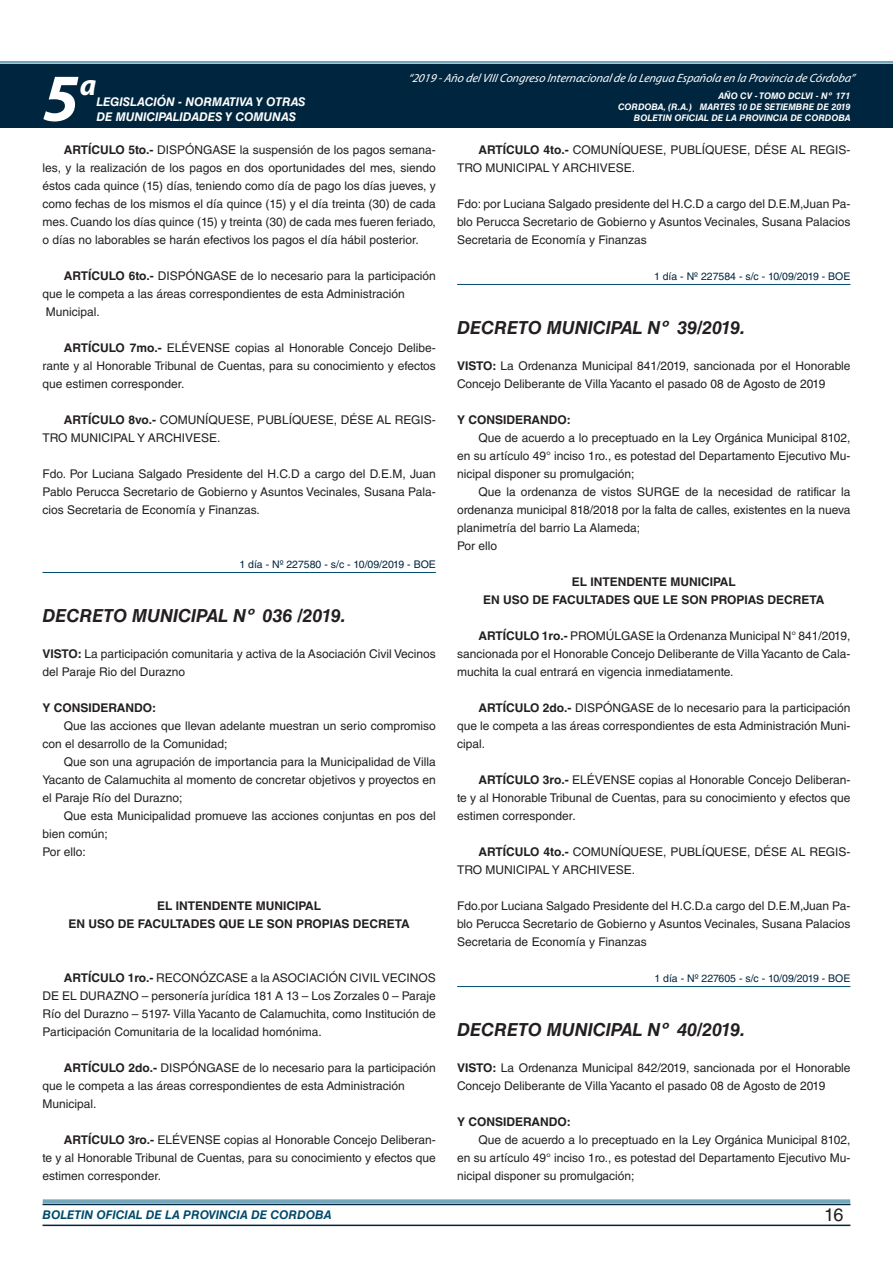
<style>
.page{position:relative;width:893px;height:1263px;background:#fff}
.page>*{position:absolute;margin:0;border:0;box-sizing:border-box;transform-origin:0 0}
.t1{font:italic 700 67.5px "Myriad Pro";color:#fff}
.t2{font:italic 700 30px "Myriad Pro";color:#fff}
.t3{font:italic 700 18px "Helvetica LT Std";color:#231f20}
.t4{font:18px "Helvetica LT Std";color:#231f20}
.t5{font:12px/18px "Helvetica LT Std";color:#231f20;text-align:justify}
.t6{font:700 12px "Helvetica LT Std";color:#231f20}
.t7{font:italic 12px "Myriad Pro";color:#fff}
.t8{font:italic 700 12px "Helvetica LT Std";color:#fff}
.t9{font:italic 700 12px "Helvetica LT Std";color:#004b6c}
.t10{font:10.5px "Helvetica LT Std";color:#00263f}
.t11{font:italic 700 9px/10.8px "Helvetica LT Std";color:#fff;text-align:right}
.s1{font-weight:700}
</style>
<div class="page">
<div style="left:0;top:61px;width:893px;height:6px;background:#fff;opacity:.75"></div>
<div style="left:0;top:64px;width:893px;height:64px;background:#00263f"></div>
<hr style="left:43px;top:1224px;width:807px;height:2px;background:#00263f">
<div style="left:42px;top:1198px;width:809px;height:8px;background:#fff;opacity:.75"></div>
<hr style="left:43px;top:572px;width:393px;height:1px;background:#004b6c">
<hr style="left:457px;top:284px;width:393px;height:1px;background:#004b6c">
<hr style="left:457px;top:986px;width:393px;height:1px;background:#004b6c">
<h1 class="t1" style="left:43px;top:54px;width:38px">5</h1>
<h2 class="t2" style="left:80px;top:66px;width:18px">a</h2>
<p class="t8" style="left:96px;top:95px;width:211px">LEGISLACIÓN - NORMATIVA Y OTRAS</p>
<p class="t8" style="left:96px;top:109px;width:201px">DE MUNICIPALIDADES Y COMUNAS</p>
<p class="t7" style="left:408px;top:71px;width:448px">“2019 -Año delVIIICongreso Internacionalde la Lengua Esp añola en la Provincia de Córdoba”</p>
<p class="t11" style="left:618px;top:91px;width:234px">AÑO CV - TOMO DCLVI - Nº 171<br>CORDOBA, (R.A.) MARTES 10 DE SETIEMBRE DE 2019<br>BOLETIN OFICIAL DE LA PROVINCIA DE CORDOBA</p>
<p class="t5" style="left:43px;top:141px;width:395px;text-indent:21px"><span class="s1">ARTÍCULO 5TO.-</span> DISPÓNGASE la suspensión de los pagos semana&shy;les, y la realización de los pagos en dos oportunidades del mes, siendo éstos cada quince (15) días, teniendo como día de pago los días jueves, y como fechas de los mismos el día quince (15) y el día treinta (30) de cada mes. Cuando los días quince (15) y treinta (30) de cada mes fueren feriado, o días no laborables se harán efectivos los pagos el día hábil posterior.</p>
<p class="t5" style="left:43px;top:267px;width:395px;text-align:left;text-indent:21px"><span class="s1">ARTÍCULO 6TO.-</span> DISPÓNGASE de lo necesario para la participación que le competa a las áreas correspondientes de esta Administración<br>Municipal.</p>
<p class="t5" style="left:43px;top:339px;width:395px;text-indent:21px"><span class="s1">ARTÍCULO 7MO.-</span> ELÉVENSE copias al Honorable Concejo Delibe&shy;rante y al Honorable Tribunal de Cuentas, para su conocimiento y efectos que estimen corresponder.</p>
<p class="t5" style="left:43px;top:411px;width:395px;text-indent:21px"><span class="s1">ARTÍCULO 8VO.-</span> COMUNÍQUESE, PUBLÍQUESE, DÉSE AL REGIS-<br>TRO MUNICIPAL Y ARCHIVESE.</p>
<p class="t5" style="left:43px;top:465px;width:395px">Fdo. Por Luciana Salgado Presidente del H.C.D a cargo del D.E.M, Juan Pablo Perucca Secretario de Gobierno y Asuntos Vecinales, Susana Pala&shy;cios Secretaria de Economía y Finanzas.</p>
<p class="t10" style="left:239px;top:558px;width:198px">1 día - Nº 227580 - s/c - 10/09/2019 - BOE</p>
<h3 class="t3" style="left:43px;top:604px;width:305px">DECRETO MUNICIPAL Nº 036 /2019.</h3>
<p class="t5" style="left:43px;top:645px;width:395px"><span class="s1">VISTO:</span> La participación comunitaria y activa de la Asociación Civil Vecinos del Paraje Rio del Durazno</p>
<p class="t6" style="left:43px;top:700px;width:115px">Y CONSIDERANDO:</p>
<p class="t5" style="left:43px;top:717px;width:395px;text-indent:21px">Que las acciones que llevan adelante muestran un serio compromiso con el desarrollo de la Comunidad;</p>
<p class="t5" style="left:43px;top:753px;width:395px;text-indent:21px">Que son una agrupación de importancia para la Municipalidad de Villa Yacanto de Calamuchita al momento de concretar objetivos y proyectos en el Paraje Río del Durazno;</p>
<p class="t5" style="left:43px;top:807px;width:395px;text-align:left;text-indent:21px">Que esta Municipalidad promueve las acciones conjuntas en pos del bien común;<br>Por ello:</p>
<p class="t6" style="left:157px;top:898px;width:166px">EL INTENDENTE MUNICIPAL</p>
<p class="t6" style="left:68px;top:916px;width:30px">EN USO</p>
<p class="t6" style="left:118px;top:916px;width:29px">DE FACULTADES</p>
<p class="t6" style="left:219px;top:916px;width:58px">QUELESON</p>
<p class="t6" style="left:296px;top:916px;width:9px">PROPIAS</p>
<p class="t6" style="left:353px;top:916px;width:58px">DECRETA</p>
<p class="t5" style="left:43px;top:969px;width:395px;text-indent:21px"><span class="s1">ARTÍCULO 1RO.-</span> RECONÓZCASE a la ASOCIACIÓN CIVIL VECINOS DE EL DURAZNO – personería jurídica 181 A 13 – Los Zorzales 0 – Paraje Río del Durazno – 5197- Villa Yacanto de Calamuchita, como Institución de Participación Comunitaria de la localidad homónima.</p>
<p class="t5" style="left:43px;top:1059px;width:395px;text-align:left;text-indent:21px"><span class="s1">ARTÍCULO 2DO.-</span> DISPÓNGASE de lo necesario para la participación que le competa a las áreas correspondientes de esta Administración<br>Municipal.</p>
<p class="t5" style="left:43px;top:1131px;width:395px;text-indent:21px"><span class="s1">ARTÍCULO 3RO.-</span> ELÉVENSE copias al Honorable Concejo Deliberan&shy;te y al Honorable Tribunal de Cuentas, para su conocimiento y efectos que estimen corresponder.</p>
<p class="t5" style="left:457px;top:141px;width:395px;text-indent:21px"><span class="s1">ARTÍCULO 4TO.-</span> COMUNÍQUESE, PUBLÍQUESE, DÉSE AL REGIS-<br>TRO MUNICIPAL Y ARCHIVESE.</p>
<p class="t5" style="left:457px;top:195px;width:395px">Fdo: por Luciana Salgado presidente del H.C.D a cargo del D.E.M,Juan Pa&shy;blo Perucca Secretario de Gobierno y Asuntos Vecinales, Susana Palacios Secretaria de Economía y Finanzas</p>
<p class="t10" style="left:654px;top:270px;width:198px">1 día - Nº 227584 - s/c - 10/09/2019 - BOE</p>
<h3 class="t3" style="left:457px;top:316px;width:290px">DECRETO MUNICIPAL Nº 39/2019.</h3>
<p class="t5" style="left:457px;top:357px;width:395px"><span class="s1">VISTO:</span> La Ordenanza Municipal 841/2019, sancionada por el Honorable<br>Concejo Deliberante de Villa Yacanto el pasado 08 de Agosto de 2019</p>
<p class="t6" style="left:457px;top:412px;width:115px">Y CONSIDERANDO:</p>
<p class="t5" style="left:457px;top:429px;width:395px;text-indent:21px">Que de acuerdo a lo preceptuado en la Ley Orgánica Municipal 8102, en su artículo 49° inciso 1ro., es potestad del Departamento Ejecutivo Mu&shy;nicipal disponer su promulgación;</p>
<p class="t5" style="left:457px;top:483px;width:395px;text-align:left;text-indent:21px">Que la ordenanza de vistos SURGE de la necesidad de ratificar la ordenanza municipal 818/2018 por la falta de calles, existentes en la nueva planimetría del barrio La Alameda;<br>Por ello</p>
<p class="t6" style="left:572px;top:574px;width:166px">EL INTENDENTE MUNICIPAL</p>
<p class="t6" style="left:483px;top:592px;width:30px">EN USO</p>
<p class="t6" style="left:532px;top:592px;width:29px">DE FACULTADES</p>
<p class="t6" style="left:633px;top:592px;width:58px">QUELESON</p>
<p class="t6" style="left:711px;top:592px;width:9px">PROPIAS</p>
<p class="t6" style="left:768px;top:592px;width:58px">DECRETA</p>
<p class="t5" style="left:457px;top:627px;width:395px;text-indent:21px"><span class="s1">ARTÍCULO 1RO.-</span> PROMÚLGASE la Ordenanza Municipal N° 841/2019, sancionada por el Honorable Concejo Deliberante de Villa Yacanto de Cala&shy;muchita la cual entrará en vigencia inmediatamente.</p>
<p class="t5" style="left:457px;top:699px;width:395px;text-indent:21px"><span class="s1">ARTÍCULO 2DO.-</span> DISPÓNGASE de lo necesario para la participación que le competa a las áreas correspondientes de esta Administración Muni&shy;cipal.</p>
<p class="t5" style="left:457px;top:771px;width:395px;text-indent:21px"><span class="s1">ARTÍCULO 3RO.-</span> ELÉVENSE copias al Honorable Concejo Deliberan&shy;te y al Honorable Tribunal de Cuentas, para su conocimiento y efectos que estimen corresponder.</p>
<p class="t5" style="left:457px;top:843px;width:395px;text-indent:21px"><span class="s1">ARTÍCULO 4TO.-</span> COMUNÍQUESE, PUBLÍQUESE, DÉSE AL REGIS-<br>TRO MUNICIPAL Y ARCHIVESE.</p>
<p class="t5" style="left:457px;top:897px;width:395px">Fdo.por Luciana Salgado Presidente del H.C.D.a cargo del D.E.M,Juan Pa&shy;blo Perucca Secretario de Gobierno y Asuntos Vecinales, Susana Palacios Secretaria de Economía y Finanzas</p>
<p class="t10" style="left:654px;top:972px;width:197px">1 día - Nº 227605 - s/c - 10/09/2019 - BOE</p>
<h3 class="t3" style="left:457px;top:1018px;width:290px">DECRETO MUNICIPAL Nº 40/2019.</h3>
<p class="t5" style="left:457px;top:1059px;width:395px"><span class="s1">VISTO:</span> La Ordenanza Municipal 842/2019, sancionada por el Honorable<br>Concejo Deliberante de Villa Yacanto el pasado 08 de Agosto de 2019</p>
<p class="t6" style="left:457px;top:1114px;width:115px">Y CONSIDERANDO:</p>
<p class="t5" style="left:457px;top:1131px;width:395px;text-indent:21px">Que de acuerdo a lo preceptuado en la Ley Orgánica Municipal 8102, en su artículo 49° inciso 1ro., es potestad del Departamento Ejecutivo Mu&shy;nicipal disponer su promulgación;</p>
<p class="t9" style="left:43px;top:1208px;width:290px">BOLETIN OFICIAL DE LA PROVINCIA DE CORDOBA</p>
<h3 class="t4" style="left:824px;top:1204px;width:21px">16</h3>
</div>
